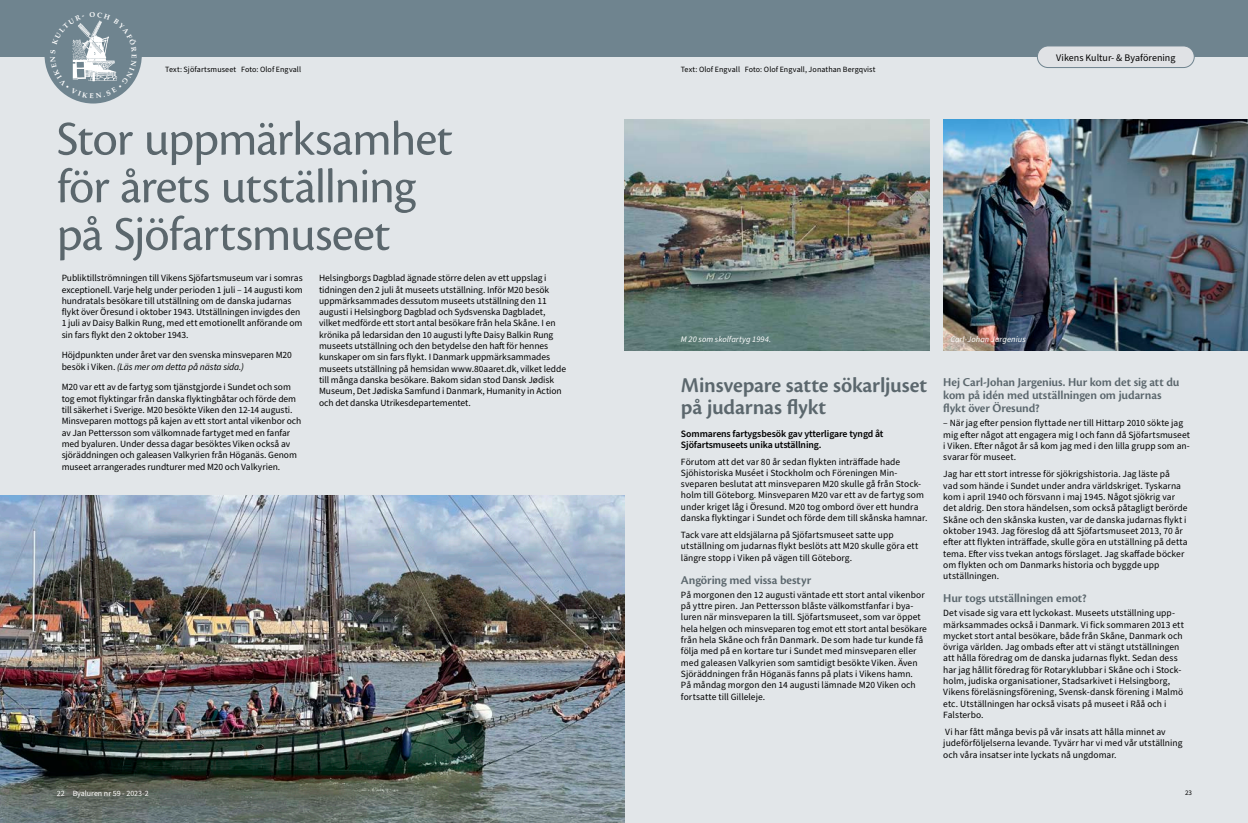
<style>
.page{position:relative;width:1248px;height:823px;background:#fff}
.page>*{position:absolute;margin:0;border:0;box-sizing:border-box;transform-origin:0 0}
.t1{font:50px/47.6px "Cronos Pro";letter-spacing:-.02em;color:#5b676d}
.t2{font:600 22px/21.7px "Cronos Pro";letter-spacing:-.01em;color:#5b676d}
.t3{font:600 12.5px/13px "Cronos Pro";letter-spacing:-.005em;color:#5b676d}
.t4{font:10px "Source Sans Pro";color:#000}
.t5{font:600 9.8px/11px "Source Sans Pro";letter-spacing:-.01em;color:#000}
.t6{font:9.5px/11.3px "Source Sans Pro";color:#000}
.t7{font:italic 8.5px "Source Sans Pro";letter-spacing:.005em;color:#fff}
.t8{font:8px "Source Sans Pro";letter-spacing:.01em;color:#000}
.t9{font:8px "Source Sans Pro";color:#fff}
.t10{font:7px "Source Sans Pro";color:#000}
.s1{font-style:italic}
</style>
<div class="page">
<div style="left:0;top:0;width:1247px;height:822px;background:#e2e6e9"></div>
<div style="left:0;top:0;width:1247px;height:57px;background:#6f848f"></div>
<div style="left:44px;top:6px;width:98px;height:97px;background:#6f848f;border-radius:50%"></div>
<div style="left:1037px;top:46px;width:157px;height:21px;background:#e0e2e5;border-radius:11px"></div>
<div style="left:1037px;top:46px;width:157px;height:22px;border:1px solid #6f848f;border-radius:11px"></div>
<img style="left:624px;top:120px;width:305px;height:230px">
<img style="left:943px;top:120px;width:304px;height:230px">
<img style="left:0;top:495px;width:624px;height:327px">
<svg style="left:50px;top:20px;width:87px;height:78px"></svg>
<p class="t8" style="left:165px;top:64px;width:137px">Text: Sjöfartsmuseet Foto: Olof Engvall</p>
<h1 class="t1" style="left:57px;top:115px;width:397px">Stor uppmärksamhet för årets utställning på Sjöfartsmuseet</h1>
<p class="t6" style="left:62px;top:272px;width:242px">Publiktillströmningen till Vikens Sjöfartsmuseum var i somras exceptionell. Varje helg under perioden 1 juli – 14 augusti kom hundratals besökare till utställning om de danska judarnas flykt över Öresund i oktober 1943. Utställningen invigdes den 1 juli av Daisy Balkin Rung, med ett emotionellt anförande om sin fars flykt den 2 oktober 1943.</p>
<p class="t6" style="left:62px;top:350px;width:231px">Höjdpunkten under året var den svenska minsveparen M20 besök i Viken. <span class="s1">(Läs mer om detta på nästa sida.)</span></p>
<p class="t6" style="left:62px;top:381px;width:241px">M20 var ett av de fartyg som tjänstgjorde i Sundet och som tog emot flyktingar från danska flyktingbåtar och förde dem till säkerhet i Sverige. M20 besökte Viken den 12-14 augusti.<br>Minsveparen mottogs på kajen av ett stort antal vikenbor och av Jan Pettersson som välkomnade fartyget med en fanfar med byaluren. Under dessa dagar besöktes Viken också av sjöräddningen och galeasen Valkyrien från Höganäs. Genom museet arrangerades rundturer med M20 och Valkyrien.</p>
<p class="t6" style="left:319px;top:272px;width:248px">Helsingborgs Dagblad ägnade större delen av ett uppslag i tidningen den 2 juli åt museets utställning. Inför M20 besök uppmärksammades dessutom museets utställning den 11 augusti i Helsingborg Dagblad och Sydsvenska Dagbladet, vilket medförde ett stort antal besökare från hela Skåne. I en krönika på ledarsidan den 10 augusti lyfte Daisy Balkin Rung museets utställning och den betydelse den haft för hennes kunskaper om sin fars flykt. I Danmark uppmärksammades museets utställning på hemsidan www.80aaret.dk, vilket ledde till många danska besökare. Bakom sidan stod Dansk Jødisk Museum, Det Jødiska Samfund i Danmark, Humanity in Action och det danska Utrikesdepartementet.</p>
<p class="t8" style="left:680px;top:64px;width:196px">Text: Olof Engvall Foto: Olof Engvall, Jonathan Bergqvist</p>
<p class="t4" style="left:1056px;top:51px;width:121px">Vikens Kultur- &amp; Byaförening</p>
<p class="t7" style="left:681px;top:333px;width:92px">M 20 som skolfartyg 1994.</p>
<h2 class="t2" style="left:681px;top:375px;width:248px">Minsvepare satte sökarljuset på judarnas flykt</h2>
<p class="t5" style="left:681px;top:428px;width:204px">Sommarens fartygsbesök gav ytterligare tyngd åt<br>Sjöfartsmuseets unika utställning.</p>
<p class="t6" style="left:681px;top:456px;width:248px">Förutom att det var 80 år sedan flykten inträffade hade Sjöhistoriska Muséet i Stockholm och Föreningen Min&shy;sveparen beslutat att minsveparen M20 skulle gå från Stock&shy;holm till Göteborg. Minsveparen M20 var ett av de fartyg som under kriget låg i Öresund. M20 tog ombord över ett hundra danska flyktingar i Sundet och förde dem till skånska hamnar.</p>
<p class="t6" style="left:681px;top:529px;width:239px">Tack vare att eldsjälarna på Sjöfartsmuseet satte upp utställning om judarnas flykt beslöts att M20 skulle göra ett längre stopp i Viken på vägen till Göteborg.</p>
<h3 class="t3" style="left:681px;top:573px;width:132px">Angöring med vissa bestyr</h3>
<p class="t6" style="left:681px;top:589px;width:247px">På morgonen den 12 augusti väntade ett stort antal vikenbor på yttre piren. Jan Pettersson blåste välkomstfanfar i bya&shy;luren när minsveparen la till. Sjöfartsmuseet, som var öppet hela helgen och minsveparen tog emot ett stort antal besökare från hela Skåne och från Danmark. De som hade tur kunde få följa med på en kortare tur i Sundet med minsveparen eller med galeasen Valkyrien som samtidigt besökte Viken. Även Sjöräddningen från Höganäs fanns på plats i Vikens hamn.<br>På måndag morgon den 14 augusti lämnade M20 Viken och fortsatte till Gilleleje.</p>
<p class="t7" style="left:950px;top:333px;width:77px">Carl-Johan Jargenius</p>
<h3 class="t3" style="left:943px;top:376px;width:238px">Hej Carl-Johan Jargenius. Hur kom det sig att du kom på idén med utställningen om judarnas flykt över Öresund?</h3>
<p class="t6" style="left:943px;top:417px;width:248px">– När jag efter pension flyttade ner till Hittarp 2010 sökte jag mig efter något att engagera mig I och fann då Sjöfartsmuseet i Viken. Efter något år så kom jag med i den lilla grupp som an&shy;svarar för museet.</p>
<p class="t6" style="left:943px;top:468px;width:246px">Jag har ett stort intresse för sjökrigshistoria. Jag läste på<br>vad som hände i Sundet under andra världskriget. Tyskarna kom i april 1940 och försvann i maj 1945. Något sjökrig var det aldrig. Den stora händelsen, som också påtagligt berörde Skåne och den skånska kusten, var de danska judarnas flykt i oktober 1943. Jag föreslog då att Sjöfartsmuseet 2013, 70 år efter att flykten inträffade, skulle göra en utställning på detta tema. Efter viss tvekan antogs förslaget. Jag skaffade böcker om flykten och om Danmarks historia och byggde upp utställningen.</p>
<h3 class="t3" style="left:943px;top:591px;width:145px">Hur togs utställningen emot?</h3>
<p class="t6" style="left:943px;top:607px;width:242px">Det visade sig vara ett lyckokast. Museets utställning upp&shy;märksammades också i Danmark. Vi fick sommaren 2013 ett mycket stort antal besökare, både från Skåne, Danmark och övriga världen. Jag ombads efter att vi stängt utställningen att hålla föredrag om de danska judarnas flykt. Sedan dess har jag hållit föredrag för Rotaryklubbar i Skåne och i Stock&shy;holm, judiska organisationer, Stadsarkivet i Helsingborg, Vikens föreläsningsförening, Svensk-dansk förening i Malmö etc. Utställningen har också visats på museet i Råå och i Falsterbo.</p>
<p class="t6" style="left:943px;top:726px;width:241px">Vi har fått många bevis på vår insats att hålla minnet av judeförföljelserna levande. Tyvärr har vi med vår utställning och våra insatser inte lyckats nå ungdomar.</p>
<p class="t9" style="left:57px;top:787px;width:93px">22 Byaluren nr 59 - 2023-2</p>
<p class="t10" style="left:1184px;top:787px;width:8px">23</p>
</div>
